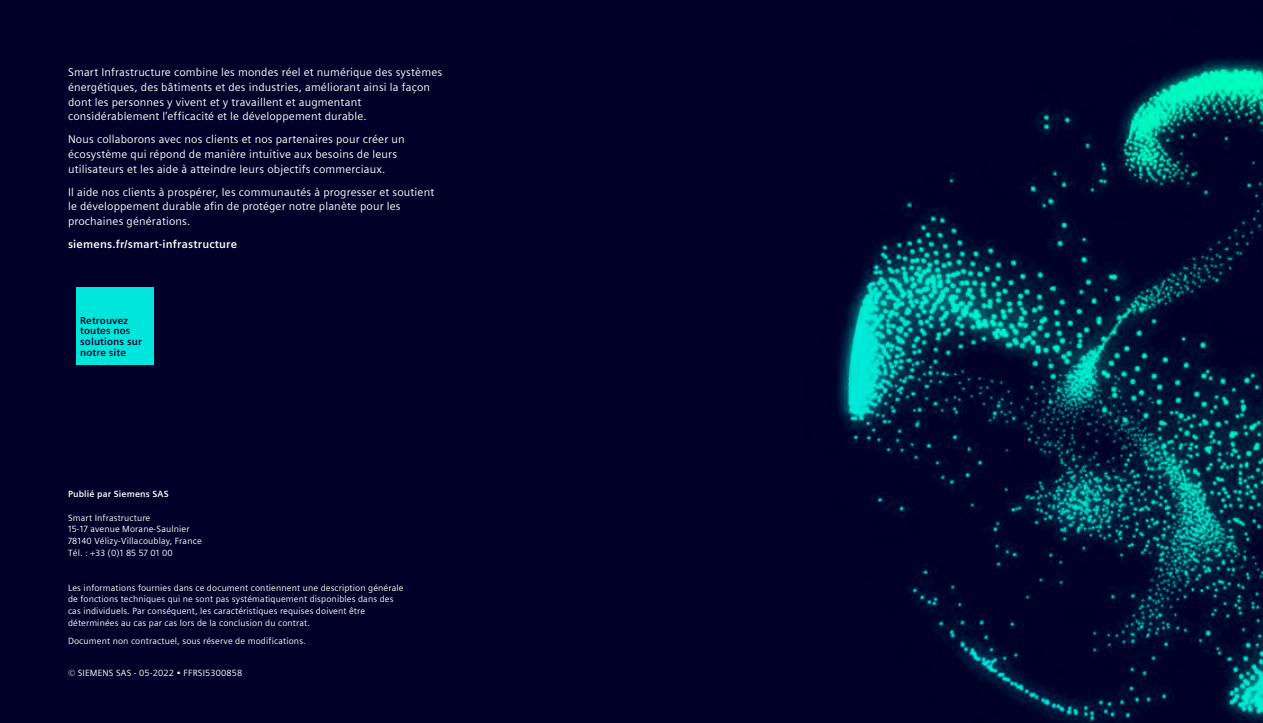
<style>
.page{position:relative;width:1263px;height:723px;background:#000028}
.page>*{position:absolute;margin:0;border:0;box-sizing:border-box;transform-origin:0 0}
._03__Body_text__7_5p{font:11.25px/14.7px "Siemens Sans";letter-spacing:.015em;color:#fff}
._03__Body_text__7_5p-2{font:700 11.25px "Siemens Sans";letter-spacing:.015em;color:#fff}
._04__Copy___9pt_4mm{font:700 10.05px/10.8px "Siemens Sans";letter-spacing:.015em;color:#000028}
._03__Body_text__7_5p-3{font:9px/11.7px "Siemens Sans";letter-spacing:.015em;color:#fff}
._03__Body_text__7_5p-4{font:700 9px "Siemens Sans";letter-spacing:.015em;color:#fff}
</style>
<div class="page">
<img style="left:837px;top:59px;width:426px;height:664px">
<div style="left:77px;top:288px;width:77px;height:77px;background:#00e6dc"></div>
<p class="_03__Body_text__7_5p" style="left:68px;top:64px;width:376px">Smart Infrastructure combine les mondes réel et numérique des systèmes énergétiques, des bâtiments et des industries, améliorant ainsi la façon dont les personnes y vivent et y travaillent et augmentant considérablement l’efficacité et le développement durable.</p>
<p class="_03__Body_text__7_5p" style="left:68px;top:131px;width:338px">Nous collaborons avec nos clients et nos partenaires pour créer un écosystème qui répond de manière intuitive aux besoins de leurs utilisateurs et les aide à atteindre leurs objectifs commerciaux.</p>
<p class="_03__Body_text__7_5p" style="left:68px;top:184px;width:368px">Il aide nos clients à prospérer, les communautés à progresser et soutient le développement durable afin de protéger notre planète pour les prochaines générations.</p>
<p class="_03__Body_text__7_5p-2" style="left:68px;top:236px;width:171px">siemens.fr/smart-infrastructure</p>
<p class="_04__Copy___9pt_4mm" style="left:80px;top:314px;width:63px">Retrouvez toutes nos solutions sur notre site</p>
<p class="_03__Body_text__7_5p-4" style="left:68px;top:487px;width:102px">Publié par Siemens SAS</p>
<p class="_03__Body_text__7_5p-3" style="left:68px;top:511px;width:84px">Smart Infrastructure</p>
<p class="_03__Body_text__7_5p-3" style="left:68px;top:523px;width:123px">15-17 avenue Morane-Saulnier</p>
<p class="_03__Body_text__7_5p-3" style="left:68px;top:534px;width:135px">78140 Vélizy-Villacoublay, France</p>
<p class="_03__Body_text__7_5p-3" style="left:68px;top:546px;width:106px">Tél. : +33 (0)1 85 57 01 00</p>
<p class="_03__Body_text__7_5p-3" style="left:68px;top:581px;width:337px">Les informations fournies dans ce document contiennent une description générale de fonctions techniques qui ne sont pas systématiquement disponibles dans des cas individuels. Par conséquent, les caractéristiques requises doivent être déterminées au cas par cas lors de la conclusion du contrat.</p>
<p class="_03__Body_text__7_5p-3" style="left:68px;top:634px;width:239px">Document non contractuel, sous réserve de modifications.</p>
<p class="_03__Body_text__7_5p-3" style="left:68px;top:666px;width:176px">© SIEMENS SAS - 05-2022 • FFRSI5300858</p>
</div>
